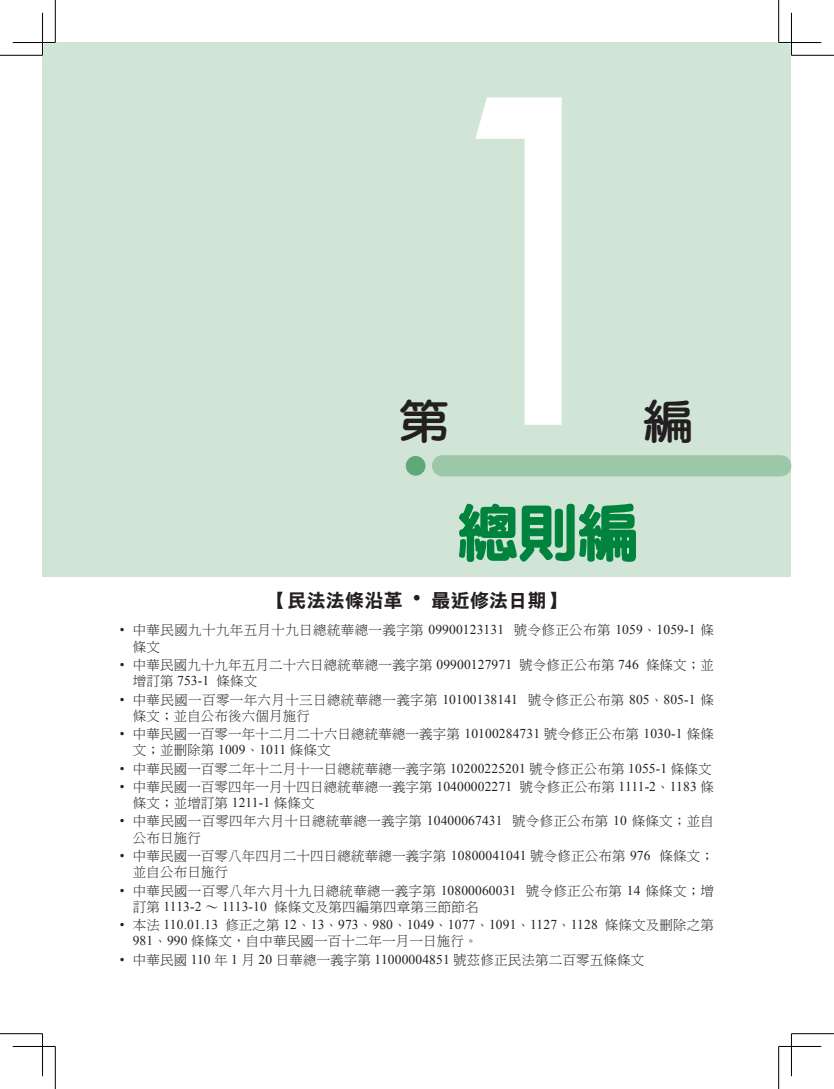
<style>
.page{position:relative;width:834px;height:1089px;background:#fff}
.page>*{position:absolute;margin:0;border:0;box-sizing:border-box;transform-origin:0 0}
.t1{font:500 468px "Bauhaus IT Cby BT";color:#fff;scale:.83 1}
.t2{font:900 60px "Yen Round";color:#00843d}
.t3{font:45px "Yen Round Extra";color:#231f20;scale:1.1 1}
.t4{font:18.75px "DF Li Hei W7 WINP BF";letter-spacing:.025em;color:#231f20}
.t5{font:13.5px/16.2px "DF Ming W3 WIN BF";letter-spacing:.01em;color:#231f20}
.t6{font:13.5px "Times New Roman";letter-spacing:.01em;color:#231f20}
.s1{font-family:"Times New Roman"}
.s2{font-family:"DF Ming W3 WIN BF"}
</style>
<div class="page">
<div style="left:43px;top:43px;width:748px;height:534px;background:#d1e5d6"></div>
<div style="left:442px;top:455px;width:338px;height:21px;background:#9dc7a9"></div>
<div style="left:405px;top:456px;width:20px;height:19px;background:#5fa979;border-radius:50%"></div>
<hr style="left:13px;top:41px;width:42px;height:3px;background:#fff">
<hr style="left:778px;top:41px;width:43px;height:3px;background:#fff">
<hr style="left:41px;top:13px;width:3px;height:42px;background:#fff">
<hr style="left:790px;top:13px;width:2px;height:42px;background:#fff">
<hr style="left:0;top:55px;width:43px;height:1px;background:#000">
<hr style="left:791px;top:55px;width:42px;height:1px;background:#000">
<hr style="left:0;top:1033px;width:43px;height:1px;background:#000">
<hr style="left:791px;top:1033px;width:42px;height:1px;background:#000">
<hr style="left:55px;top:0;width:1px;height:43px;background:#000">
<hr style="left:55px;top:1046px;width:1px;height:43px;background:#000">
<hr style="left:778px;top:0;width:1px;height:43px;background:#000">
<hr style="left:778px;top:1046px;width:1px;height:43px;background:#000">
<hr style="left:13px;top:42px;width:42px;height:1px;background:#000">
<hr style="left:778px;top:42px;width:43px;height:1px;background:#000">
<hr style="left:13px;top:1046px;width:42px;height:1px;background:#000">
<hr style="left:778px;top:1046px;width:43px;height:1px;background:#000">
<hr style="left:42px;top:13px;width:1px;height:42px;background:#000">
<hr style="left:42px;top:1033px;width:1px;height:43px;background:#000">
<hr style="left:791px;top:13px;width:1px;height:42px;background:#000">
<hr style="left:791px;top:1033px;width:1px;height:43px;background:#000">
<h3 class="t3" style="left:400px;top:399px;width:46px">第</h3>
<h1 class="t1" style="left:427px;top:-26px;width:257px">1</h1>
<h3 class="t3" style="left:643px;top:399px;width:46px">編</h3>
<h2 class="t2" style="left:458px;top:502px;width:181px">總則編</h2>
<h3 class="t4" style="left:268px;top:591px;width:299px">【民法法條沿革 ˙ 最近修法日期】</h3>
<p class="t5" style="left:133px;top:622px;width:582px;text-indent:-13px"><span class="s1">•</span> 中華民國九十九年五月十九日總統華總一義字第 <span class="s1">09900123131</span> 號令修正公布第 <span class="s1">1059</span>、<span class="s1">1059-1</span> 條條文</p>
<p class="t5" style="left:133px;top:657px;width:582px;text-indent:-13px"><span class="s1">•</span> 中華民國九十九年五月二十六日總統華總一義字第 <span class="s1">09900127971</span> 號令修正公布第 <span class="s1">746</span> 條條文；並增訂第 <span class="s1">753-1</span> 條條文</p>
<p class="t5" style="left:133px;top:691px;width:582px;text-indent:-13px"><span class="s1">•</span> 中華民國一百零一年六月十三日總統華總一義字第 <span class="s1">10100138141</span> 號令修正公布第 <span class="s1">805</span>、<span class="s1">805-1</span> 條條文；並自公布後六個月施行</p>
<p class="t5" style="left:133px;top:726px;width:582px;text-indent:-13px"><span class="s1">•</span> 中華民國一百零一年十二月二十六日總統華總一義字第 <span class="s1">10100284731</span> 號令修正公布第 <span class="s1">1030-1</span> 條條文；並刪除第 <span class="s1">1009</span>、<span class="s1">1011</span> 條條文</p>
<p class="t5" style="left:120px;top:760px;width:593px"><span class="s1">•</span> 中華民國一百零二年十二月十一日總統華總一義字第 <span class="s1">10200225201</span> 號令修正公布第 <span class="s1">1055-1</span> 條條文</p>
<p class="t5" style="left:133px;top:778px;width:582px;text-indent:-13px"><span class="s1">•</span> 中華民國一百零四年一月十四日總統華總一義字第 <span class="s1">10400002271</span> 號令修正公布第 <span class="s1">1111-2</span>、<span class="s1">1183</span> 條條文；並增訂第 <span class="s1">1211-1</span> 條條文</p>
<p class="t5" style="left:133px;top:813px;width:582px;text-indent:-13px"><span class="s1">•</span> 中華民國一百零四年六月十日總統華總一義字第 <span class="s1">10400067431</span> 號令修正公布第 <span class="s1">10</span> 條條文；並自公布日施行</p>
<p class="t5" style="left:133px;top:847px;width:582px;text-indent:-13px"><span class="s1">•</span> 中華民國一百零八年四月二十四日總統華總一義字第 <span class="s1">10800041041</span> 號令修正公布第 <span class="s1">976</span> 條條文；並自公布日施行</p>
<p class="t5" style="left:133px;top:882px;width:582px;text-indent:-13px"><span class="s1">•</span> 中華民國一百零八年六月十九日總統華總一義字第 <span class="s1">10800060031</span> 號令修正公布第 <span class="s1">14</span> 條條文；增訂第 <span class="s1">1113-2</span> ～ <span class="s1">1113-10</span> 條條文及第四編第四章第三節節名</p>
<p class="t6" style="left:120px;top:915px;width:595px">• <span class="s2">本法</span> 110.01.13 <span class="s2">修正之第</span> 12<span class="s2">、</span>13<span class="s2">、</span>973<span class="s2">、</span>980<span class="s2">、</span>1049<span class="s2">、</span>1077<span class="s2">、</span>1091<span class="s2">、</span>1127<span class="s2">、</span>1128 <span class="s2">條條文及刪除之第</span></p>
<p class="t5" style="left:133px;top:933px;width:346px"><span class="s1">981</span>、<span class="s1">990</span> 條條文，自中華民國一百十二年一月一日施行。</p>
<p class="t5" style="left:120px;top:951px;width:525px"><span class="s1">•</span> 中華民國 <span class="s1">110</span> 年 <span class="s1">1</span> 月 <span class="s1">20</span> 日華總一義字第 <span class="s1">11000004851</span> 號茲修正民法第二百零五條條文</p>
</div>
